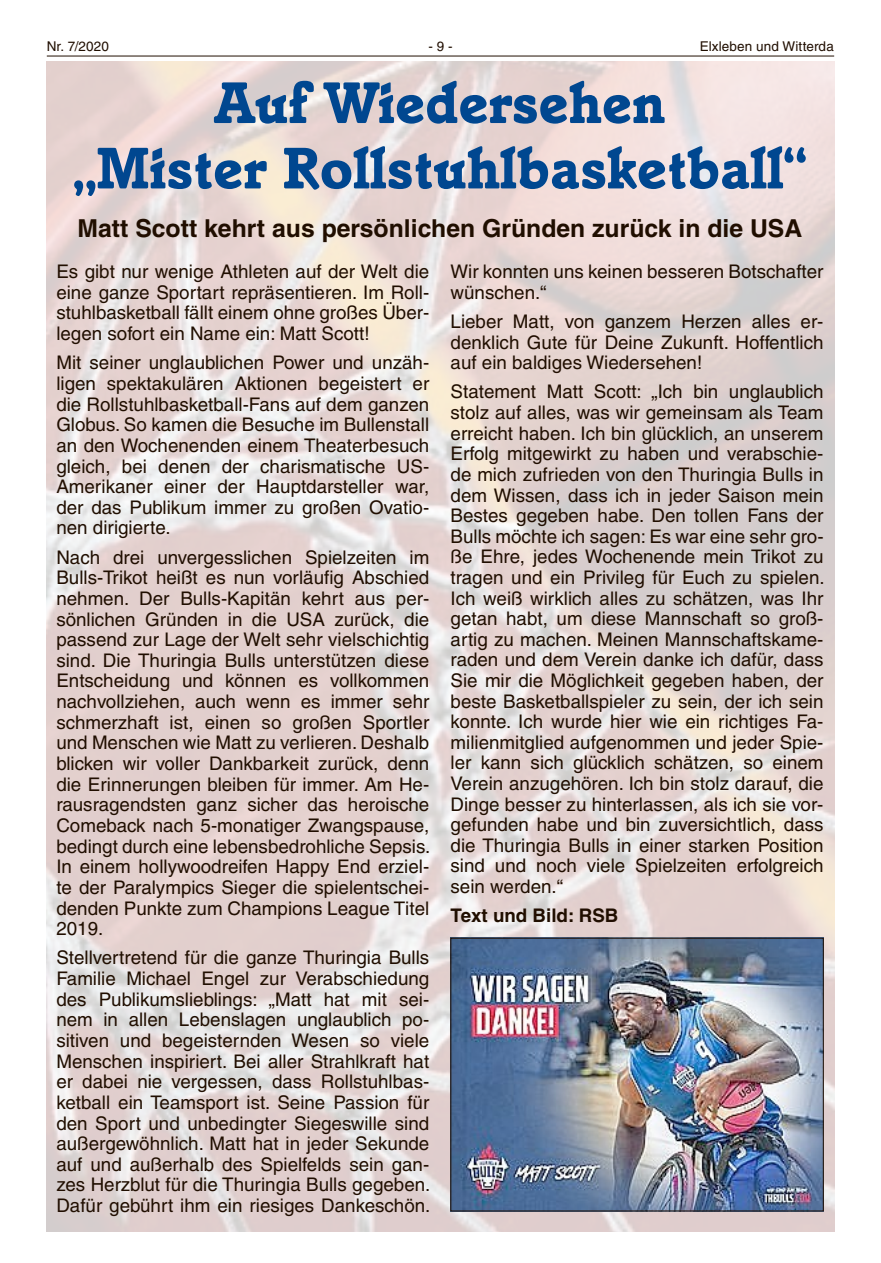
<style>
.page{position:relative;width:881px;height:1263px;background:#fff}
.page>*{position:absolute;margin:0;border:0;box-sizing:border-box;transform-origin:0 0}
.t1{font:700 60px/65.4px "Italia LT";color:#004790;text-align:center}
.t2{font:700 24.75px "Helvetica LT";color:#200e00}
.t3{font:18.75px/20.7px "Helvetica LT";color:#200e00;text-align:justify}
.t4{font:700 18.75px "Helvetica LT";color:#200e00}
.t5{font:13.5px "Helvetica LT";letter-spacing:.01em;color:#200e00}
</style>
<div class="page">
<hr style="left:47px;top:56px;width:786px;height:1px;background:#200e00">
<img style="left:47px;top:62px;width:786px;height:1169px">
<img style="left:452px;top:940px;width:369px;height:269px">
<div style="left:450px;top:938px;width:373px;height:273px;border:1px solid #200e00"></div>
<p class="t5" style="left:47px;top:38px;width:64px">Nr. 7/2020</p>
<p class="t5" style="left:428px;top:38px;width:26px">- 9 -</p>
<p class="t5" style="left:699px;top:38px;width:135px">Elxleben und Witterda</p>
<h1 class="t1" style="left:73px;top:69px;width:735px">Auf Wiedersehen<br>„Mister Rollstuhlbasketball“</h1>
<h2 class="t2" style="left:77px;top:213px;width:726px">Matt Scott kehrt aus persönlichen Gründen zurück in die USA</h2>
<p class="t3" style="left:56px;top:261px;width:374px">Es gibt nur wenige Athleten auf der Welt die eine ganze Sportart repräsentieren. Im Roll&shy;stuhlbasketball fällt einem ohne großes Über&shy;legen sofort ein Name ein: Matt Scott!</p>
<p class="t3" style="left:56px;top:352px;width:374px">Mit seiner unglaublichen Power und unzäh&shy;ligen spektakulären Aktionen begeistert er die Rollstuhlbasketball-Fans auf dem ganzen Globus. So kamen die Besuche im Bullenstall an den Wochenenden einem Theaterbesuch gleich, bei denen der charismatische US-Amerikaner einer der Hauptdarsteller war, der das Publikum immer zu großen Ovatio&shy;nen dirigierte.</p>
<p class="t3" style="left:56px;top:547px;width:375px">Nach drei unvergesslichen Spielzeiten im Bulls-Trikot heißt es nun vorläufig Abschied nehmen. Der Bulls-Kapitän kehrt aus per&shy;sönlichen Gründen in die USA zurück, die passend zur Lage der Welt sehr vielschichtig sind. Die Thuringia Bulls unterstützen diese Entscheidung und können es vollkommen nachvollziehen, auch wenn es immer sehr schmerzhaft ist, einen so großen Sportler und Menschen wie Matt zu verlieren. Deshalb blicken wir voller Dankbarkeit zurück, denn die Erinnerungen bleiben für immer. Am He&shy;rausragendsten ganz sicher das heroische Comeback nach 5-monatiger Zwangspause, bedingt durch eine lebensbedrohliche Sepsis.<br>In einem hollywoodreifen Happy End erziel&shy;te der Paralympics Sieger die spielentschei&shy;denden Punkte zum Champions League Titel 2019.</p>
<p class="t3" style="left:56px;top:947px;width:375px">Stellvertretend für die ganze Thuringia Bulls Familie Michael Engel zur Verabschiedung des Publikumslieblings: „Matt hat mit sei&shy;nem in allen Lebenslagen unglaublich po&shy;sitiven und begeisternden Wesen so viele Menschen inspiriert. Bei aller Strahlkraft hat er dabei nie vergessen, dass Rollstuhlbas&shy;ketball ein Teamsport ist. Seine Passion für den Sport und unbedingter Siegeswille sind außergewöhnlich. Matt hat in jeder Sekunde auf und außerhalb des Spielfelds sein gan&shy;zes Herzblut für die Thuringia Bulls gegeben.<br>Dafür gebührt ihm ein riesiges Dankeschön.</p>
<p class="t3" style="left:450px;top:262px;width:374px">Wir konnten uns keinen besseren Botschafter wünschen.“</p>
<p class="t3" style="left:450px;top:311px;width:374px">Lieber Matt, von ganzem Herzen alles er&shy;denklich Gute für Deine Zukunft. Hoffentlich auf ein baldiges Wiedersehen!</p>
<p class="t3" style="left:450px;top:382px;width:375px">Statement Matt Scott: „Ich bin unglaublich stolz auf alles, was wir gemeinsam als Team erreicht haben. Ich bin glücklich, an unserem Erfolg mitgewirkt zu haben und verabschie&shy;de mich zufrieden von den Thuringia Bulls in dem Wissen, dass ich in jeder Saison mein Bestes gegeben habe. Den tollen Fans der Bulls möchte ich sagen: Es war eine sehr gro&shy;ße Ehre, jedes Wochenende mein Trikot zu tragen und ein Privileg für Euch zu spielen.<br>Ich weiß wirklich alles zu schätzen, was Ihr getan habt, um diese Mannschaft so groß&shy;artig zu machen. Meinen Mannschaftskame&shy;raden und dem Verein danke ich dafür, dass Sie mir die Möglichkeit gegeben haben, der beste Basketballspieler zu sein, der ich sein konnte. Ich wurde hier wie ein richtiges Fa&shy;milienmitglied aufgenommen und jeder Spie&shy;ler kann sich glücklich schätzen, so einem Verein anzugehören. Ich bin stolz darauf, die Dinge besser zu hinterlassen, als ich sie vor&shy;gefunden habe und bin zuversichtlich, dass die Thuringia Bulls in einer starken Position sind und noch viele Spielzeiten erfolgreich sein werden.“</p>
<p class="t4" style="left:450px;top:904px;width:169px">Text und Bild: RSB</p>
</div>
